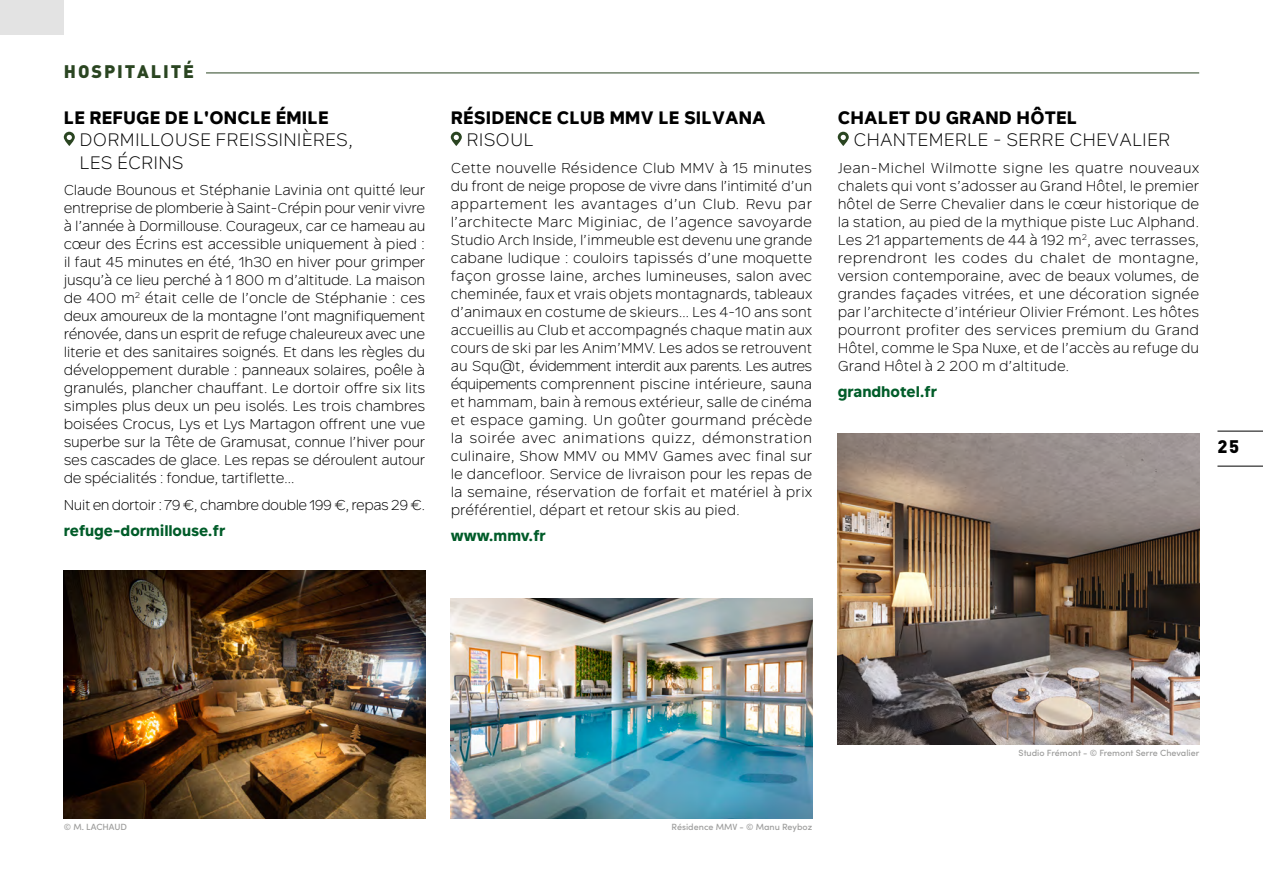
<style>
.page{position:relative;width:1263px;height:893px;background:#fff}
.page>*{position:absolute;margin:0;border:0;box-sizing:border-box;transform-origin:0 0}
.t1{font:300 18px/22.5px "Rutan";letter-spacing:.01em;color:#000}
.t2{font:700 18px "Rutan";letter-spacing:.01em;color:#000}
.t3{font:900 18px "DINOT";letter-spacing:.105em;color:#2a4521}
.t4{font:900 18px "DINOT";color:#000}
.t5{font:700 15px "Rutan";color:#005c29}
.t6{font:300 14.25px/18px "Rutan";letter-spacing:-.01em;color:#000;text-align:justify}
.t7{font:300 14.25px "Rutan";letter-spacing:-.03em;color:#000}
.t8{font:500 9px "Sofia Pro";color:#9d9d9c}
</style>
<div class="page">
<svg style="left:64px;top:132px;width:11px;height:14px"></svg>
<svg style="left:451px;top:132px;width:11px;height:14px"></svg>
<svg style="left:838px;top:132px;width:11px;height:14px"></svg>
<img style="left:64px;top:570px;width:361px;height:249px">
<img style="left:451px;top:598px;width:361px;height:221px">
<img style="left:838px;top:433px;width:361px;height:312px">
<hr style="left:206px;top:73px;width:993px;height:1px;background:#2a4521">
<hr style="left:1217px;top:466px;width:46px;height:1px;background:#000">
<hr style="left:1217px;top:431px;width:46px;height:1px;background:#000">
<div style="left:0;top:0;width:64px;height:34px;background:#e3e3e3"></div>
<p class="t3" style="left:64px;top:57px;width:132px">HOSPITALITÉ</p>
<p class="t2" style="left:64px;top:102px;width:266px">LE REFUGE DE L'ONCLE ÉMILE</p>
<p class="t1" style="left:79px;top:127px;width:275px">DORMILLOUSE FREISSINIÈRES,<br>LES ÉCRINS</p>
<p class="t6" style="left:64px;top:180px;width:363px">Claude Bounous et Stéphanie Lavinia ont quitté leur entreprise de plomberie à Saint-Crépin pour venir vivre à l’année à Dormillouse. Courageux, car ce hameau au cœur des Écrins est accessible uniquement à pied : il faut 45 minutes en été, 1h30 en hiver pour grimper jusqu’à ce lieu perché à 1 800 m d’altitude. La maison de 400 m<sup>2</sup> était celle de l’oncle de Stéphanie : ces deux amoureux de la montagne l’ont magnifiquement rénovée, dans un esprit de refuge chaleureux avec une literie et des sanitaires soignés. Et dans les règles du développement durable : panneaux solaires, poêle à granulés, plancher chauffant. Le dortoir offre six lits simples plus deux un peu isolés. Les trois chambres boisées Crocus, Lys et Lys Martagon offrent une vue superbe sur la Tête de Gramusat, connue l’hiver pour ses cascades de glace. Les repas se déroulent autour de spécialités : fondue, tartiflette…</p>
<p class="t7" style="left:64px;top:493px;width:363px">Nuit en dortoir : 79 €, chambre double 199 €, repas 29 €.</p>
<p class="t5" style="left:64px;top:518px;width:163px">refuge-dormillouse.fr</p>
<p class="t2" style="left:451px;top:102px;width:316px">RÉSIDENCE CLUB MMV LE SILVANA</p>
<p class="t1" style="left:466px;top:127px;width:69px">RISOUL</p>
<p class="t6" style="left:451px;top:158px;width:363px">Cette nouvelle Résidence Club MMV à 15 minutes du front de neige propose de vivre dans l’intimité d’un appartement les avantages d’un Club. Revu par l’architecte Marc Miginiac, de l’agence savoyarde Studio Arch Inside, l’immeuble est devenu une grande cabane ludique : couloirs tapissés d’une moquette façon grosse laine, arches lumineuses, salon avec cheminée, faux et vrais objets montagnards, tableaux d’animaux en costume de skieurs… Les 4-10 ans sont accueillis au Club et accompagnés chaque matin aux cours de ski par les Anim’MMV. Les ados se retrouvent au Squ@t, évidemment interdit aux parents. Les autres équipements comprennent piscine intérieure, sauna et hammam, bain à remous extérieur, salle de cinéma et espace gaming. Un goûter gourmand précède la soirée avec animations quizz, démonstration culinaire, Show MMV ou MMV Games avec final sur le dancefloor. Service de livraison pour les repas de la semaine, réservation de forfait et matériel à prix préférentiel, départ et retour skis au pied.</p>
<p class="t5" style="left:451px;top:523px;width:97px">www.mmv.fr</p>
<p class="t2" style="left:838px;top:102px;width:241px">CHALET DU GRAND HÔTEL</p>
<p class="t1" style="left:853px;top:127px;width:318px">CHANTEMERLE - SERRE CHEVALIER</p>
<p class="t6" style="left:838px;top:158px;width:363px">Jean-Michel Wilmotte signe les quatre nouveaux chalets qui vont s’adosser au Grand Hôtel, le premier hôtel de Serre Chevalier dans le cœur historique de la station, au pied de la mythique piste Luc Alphand.<br>Les 21 appartements de 44 à 192 m<sup>2</sup>, avec terrasses, reprendront les codes du chalet de montagne, version contemporaine, avec de beaux volumes, de grandes façades vitrées, et une décoration signée par l’architecte d’intérieur Olivier Frémont. Les hôtes pourront profiter des services premium du Grand Hôtel, comme le Spa Nuxe, et de l’accès au refuge du Grand Hôtel à 2 200 m d’altitude.</p>
<p class="t5" style="left:838px;top:379px;width:101px">grandhotel.fr</p>
<p class="t4" style="left:1217px;top:432px;width:23px">25</p>
<p class="t8" style="left:64px;top:820px;width:65px">© M. LACHAUD</p>
<p class="t8" style="left:672px;top:820px;width:142px">Résidence MMV - © Manu Reyboz</p>
<p class="t8" style="left:1018px;top:746px;width:182px">Studio Frémont - © Fremont Serre Chevalier</p>
</div>
